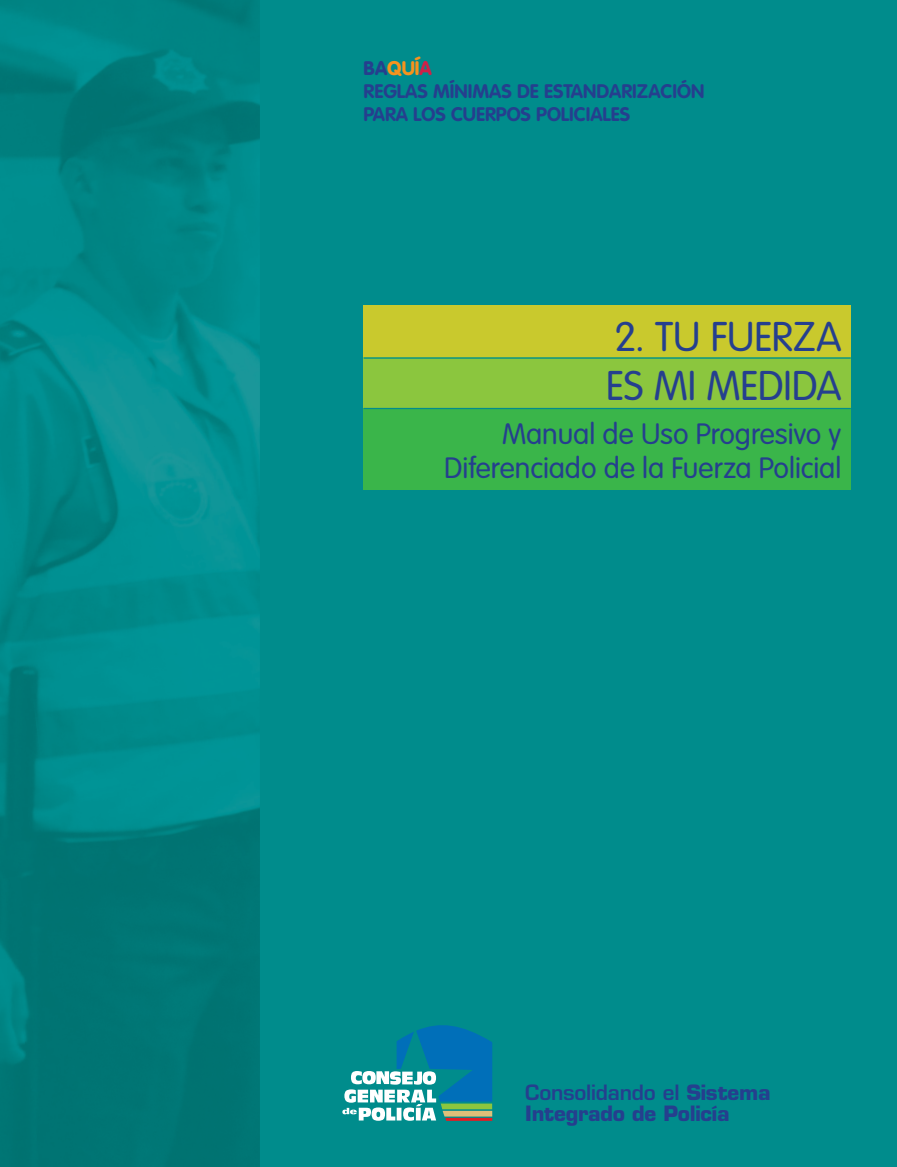
<style>
.page{position:relative;width:897px;height:1167px;background:#008c8c}
.page>*{position:absolute;margin:0;border:0;box-sizing:border-box;transform-origin:0 0}
.t1{font:300 40.8px/49.1px "VAG Rounded Std";color:#253f8e}
.t2{font:300 28.95px/34.5px "VAG Rounded Std";color:#253f8e;text-align:right}
.t3{font:700 20.55px/21.3px "Eurostile LT Std";letter-spacing:-.01em;color:#253f8e}
.t4{font:700 19.35px/23.2px "VAG Rounded Std";color:#253f8e}
.s1{font-weight:900}
.s2{font-weight:900;color:#f7931d}
.s3{font-weight:900;color:#d12048}
.s4{font-weight:600}
</style>
<div class="page">
<svg style="left:342px;top:1025px;width:150px;height:96px"></svg>
<img style="left:0;top:0;width:260px;height:432px">
<img style="left:0;top:358px;width:96px;height:809px">
<img style="left:2px;top:432px;width:258px;height:453px">
<img style="left:0;top:767px;width:43px;height:400px">
<div style="left:57px;top:858px;width:203px;height:309px;background:#007574"></div>
<div style="left:364px;top:305px;width:486px;height:54px;background:#c9c92d"></div>
<div style="left:364px;top:357px;width:486px;height:51px;background:#8bc63e"></div>
<div style="left:364px;top:408px;width:486px;height:82px;background:#3ab54a"></div>
<hr style="left:364px;top:357px;width:486px;height:2px;background:#008c8c">
<hr style="left:364px;top:408px;width:486px;height:1px;background:#008c8c">
<p class="t4" style="left:364px;top:57px;width:342px"><span class="s1">BA</span><span class="s2">QUÍ</span><span class="s3">A<br></span>REGLAS MÍNIMAS DE ESTANDARIZACIÓN<br>PARA LOS CUERPOS POLICIALES</p>
<h1 class="t1" style="left:606px;top:314px;width:237px">2. TU FUERZA<br>ES MI MEDIDA</h1>
<h2 class="t2" style="left:444px;top:417px;width:399px">Manual de Uso Progresivo y<br>Diferenciado de la Fuerza Policial</h2>
<p class="t3" style="left:525px;top:1081px;width:247px"><span class="s4">Consolidando el</span> Sistema<br>Integrado de Policía</p>
</div>
